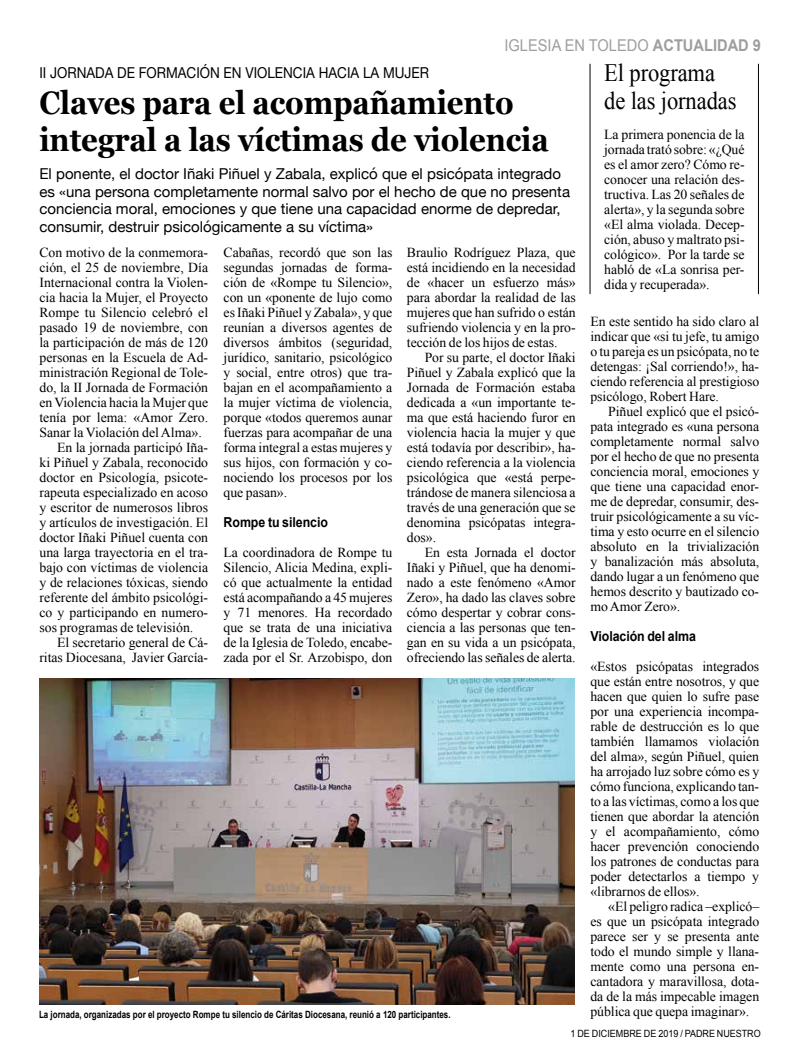
<style>
.page{position:relative;width:798px;height:1063px;background:#fff}
.page>*{position:absolute;margin:0;border:0;box-sizing:border-box;transform-origin:0 0}
.t1{font:700 32.5px/36.2px "Georgia";letter-spacing:-.005em;color:#000;scale:.9 1}
.t2{font:25px/27.5px "Times New Roman";letter-spacing:-.005em;color:#000;scale:.9 1}
.t3{font:16.25px "Arial";color:#9c9e9f;scale:.9 1}
.t4{font:15px/17.5px "Helvetica Neue";color:#000}
.t5{font:15px "Helvetica Neue";color:#000;scale:.9 1}
.t6{font:13.75px/15px "Times New Roman";color:#000;text-align:justify}
.t7{font:700 13.75px "Arial";letter-spacing:-.005em;color:#000;scale:.9 1}
.t8{font:700 10px "Arial";color:#000;scale:.8 1}
.t9{font:10px "Arial";color:#000;scale:.9 1}
.s1{font-weight:700}
</style>
<div class="page">
<hr style="left:589px;top:64px;width:1px;height:230px;background:#000">
<hr style="left:757px;top:64px;width:1px;height:230px;background:#000">
<img style="left:39px;top:679px;width:535px;height:326px">
<p class="t3" style="left:504px;top:34px;width:286px">IGLESIA EN TOLEDO <span class="s1">ACTUALIDAD 9</span></p>
<p class="t5" style="left:39px;top:62px;width:434px">II JORNADA DE FORMACIÓN EN VIOLENCIA HACIA LA MUJER</p>
<h1 class="t1" style="left:39px;top:83px;width:567px">Claves para el acompañamiento integral a las víctimas de violencia</h1>
<p class="t4" style="left:39px;top:166px;width:532px">El ponente, el doctor Iñaki Piñuel y Zabala, explicó que el psicópata integrado es «una persona completamente normal salvo por el hecho de que no presenta conciencia moral, emociones y que tiene una capacidad enorme de depredar, consumir, destruir psicológicamente a su víctima»</p>
<p class="t6" style="left:39px;top:245px;width:170px">Con motivo de la conmemora-</p>
<p class="t6" style="left:39px;top:260px;width:170px">ción, el 25 de noviembre, Día</p>
<p class="t6" style="left:39px;top:275px;width:170px">Internacional contra la Violen-</p>
<p class="t6" style="left:39px;top:290px;width:170px">cia hacia la Mujer, el Proyecto</p>
<p class="t6" style="left:39px;top:305px;width:170px">Rompe tu Silencio celebró el</p>
<p class="t6" style="left:39px;top:320px;width:170px">pasado 19 de noviembre, con</p>
<p class="t6" style="left:39px;top:335px;width:170px">la participación de más de 120</p>
<p class="t6" style="left:39px;top:350px;width:170px">personas en la Escuela de Ad-</p>
<p class="t6" style="left:39px;top:365px;width:170px">ministración Regional de Tole-</p>
<p class="t6" style="left:39px;top:380px;width:170px">do, la II Jornada de Formación</p>
<p class="t6" style="left:39px;top:395px;width:170px">en Violencia hacia la Mujer que</p>
<p class="t6" style="left:39px;top:410px;width:170px">tenía por lema: «Amor Zero.</p>
<p class="t6" style="left:39px;top:425px;width:164px">Sanar la Violación del Alma».</p>
<p class="t6" style="left:57px;top:440px;width:152px">En la jornada participó Iña-</p>
<p class="t6" style="left:39px;top:455px;width:170px">ki Piñuel y Zabala, reconocido</p>
<p class="t6" style="left:39px;top:470px;width:170px">doctor en Psicología, psicote-</p>
<p class="t6" style="left:39px;top:485px;width:170px">rapeuta especializado en acoso</p>
<p class="t6" style="left:39px;top:500px;width:170px">y escritor de numerosos libros</p>
<p class="t6" style="left:39px;top:515px;width:170px">y artículos de investigación. El</p>
<p class="t6" style="left:39px;top:530px;width:170px">doctor Iñaki Piñuel cuenta con</p>
<p class="t6" style="left:39px;top:545px;width:170px">una larga trayectoria en el tra-</p>
<p class="t6" style="left:39px;top:560px;width:170px">bajo con víctimas de violencia</p>
<p class="t6" style="left:39px;top:575px;width:170px">y de relaciones tóxicas, siendo</p>
<p class="t6" style="left:39px;top:590px;width:170px">referente del ámbito psicológi-</p>
<p class="t6" style="left:39px;top:605px;width:170px">co y participando en numero-</p>
<p class="t6" style="left:39px;top:620px;width:155px">sos programas de televisión.</p>
<p class="t6" style="left:57px;top:635px;width:152px">El secretario general de Cá-</p>
<p class="t6" style="left:39px;top:650px;width:170px">ritas Diocesana, Javier García-</p>
<p class="t6" style="left:407px;top:245px;width:170px">Braulio Rodríguez Plaza, que está incidiendo en la necesidad de «hacer un esfuerzo más» para abordar la realidad de las mujeres que han sufrido o están sufriendo violencia y en la pro&shy;tección de los hijos de estas.</p>
<p class="t6" style="left:407px;top:350px;width:170px;text-indent:18px">Por su parte, el doctor Iñaki Piñuel y Zabala explicó que la Jornada de Formación estaba dedicada a «un importante te&shy;ma que está haciendo furor en violencia hacia la mujer y que está todavía por describir», ha&shy;ciendo referencia a la violencia psicológica que «está perpe&shy;trándose de manera silenciosa a través de una generación que se denomina psicópatas integra&shy;dos».</p>
<p class="t6" style="left:407px;top:545px;width:170px;text-indent:18px">En esta Jornada el doctor Iñaki y Piñuel, que ha denomi&shy;nado a este fenómeno «Amor Zero», ha dado las claves sobre cómo despertar y cobrar cons&shy;ciencia a las personas que ten&shy;gan en su vida a un psicópata, ofreciendo las señales de alerta.</p>
<p class="t6" style="left:223px;top:245px;width:170px">Cabañas, recordó que son las segundas jornadas de forma&shy;ción de «Rompe tu Silencio», con un «ponente de lujo como es Iñaki Piñuel y Zabala», y que reunían a diversos agentes de diversos ámbitos (seguridad, jurídico, sanitario, psicológico y social, entre otros) que tra&shy;bajan en el acompañamiento a la mujer víctima de violencia, porque «todos queremos aunar fuerzas para acompañar de una forma integral a estas mujeres y sus hijos, con formación y co&shy;nociendo los procesos por los que pasan».</p>
<p class="t7" style="left:223px;top:513px;width:117px">Rompe tu silencio</p>
<p class="t6" style="left:223px;top:545px;width:170px">La coordinadora de Rompe tu Silencio, Alicia Medina, expli&shy;có que actualmente la entidad está acompañando a 45 mujeres y 71 menores. Ha recordado que se trata de una iniciativa de la Iglesia de Toledo, encabe&shy;zada por el Sr. Arzobispo, don</p>
<p class="t8" style="left:39px;top:1008px;width:516px">La jornada, organizadas por el proyecto Rompe tu silencio de Cáritas Diocesana, reunió a 120 participantes.</p>
<h2 class="t2" style="left:604px;top:59px;width:148px">El programa de las jornadas</h2>
<p class="t6" style="left:604px;top:126px;width:142px">La primera ponencia de la jornada trató sobre: «¿Qué es el amor zero? Cómo re&shy;conocer una relación des&shy;tructiva. Las 20 señales de alerta», y la segunda sobre «El alma violada. Decep&shy;ción, abuso y maltrato psi&shy;cológico». Por la tarde se habló de «La sonrisa per&shy;dida y recuperada».</p>
<p class="t6" style="left:590px;top:314px;width:170px">En este sentido ha sido claro al indicar que «si tu jefe, tu amigo o tu pareja es un psicópata, no te detengas: ¡Sal corriendo!», ha&shy;ciendo referencia al prestigioso psicólogo, Robert Hare.</p>
<p class="t6" style="left:590px;top:404px;width:170px;text-indent:18px">Piñuel explicó que el psicó&shy;pata integrado es «una persona completamente normal salvo por el hecho de que no presenta conciencia moral, emociones y que tiene una capacidad enor&shy;me de depredar, consumir, des&shy;truir psicológicamente a su víc&shy;tima y esto ocurre en el silencio absoluto en la trivialización y banalización más absoluta, dando lugar a un fenómeno que hemos descrito y bautizado co&shy;mo Amor Zero».</p>
<p class="t7" style="left:590px;top:627px;width:119px">Violación del alma</p>
<p class="t6" style="left:590px;top:658px;width:170px">«Estos psicópatas integrados que están entre nosotros, y que hacen que quien lo sufre pase por una experiencia incompa&shy;rable de destrucción es lo que también llamamos violación del alma», según Piñuel, quien ha arrojado luz sobre cómo es y cómo funciona, explicando tan&shy;to a las víctimas, como a los que tienen que abordar la atención y el acompañamiento, cómo hacer prevención conociendo los patrones de conductas para poder detectarlos a tiempo y «librarnos de ellos».</p>
<p class="t6" style="left:590px;top:898px;width:170px;text-indent:18px">«El peligro radica –explicó– es que un psicópata integrado parece ser y se presenta ante todo el mundo simple y llana&shy;mente como una persona en&shy;cantadora y maravillosa, dota&shy;da de la más impecable imagen pública que quepa imaginar».</p>
<p class="t9" style="left:570px;top:1027px;width:213px">1 DE DICIEMBRE DE 2019 / PADRE NUESTRO</p>
</div>
